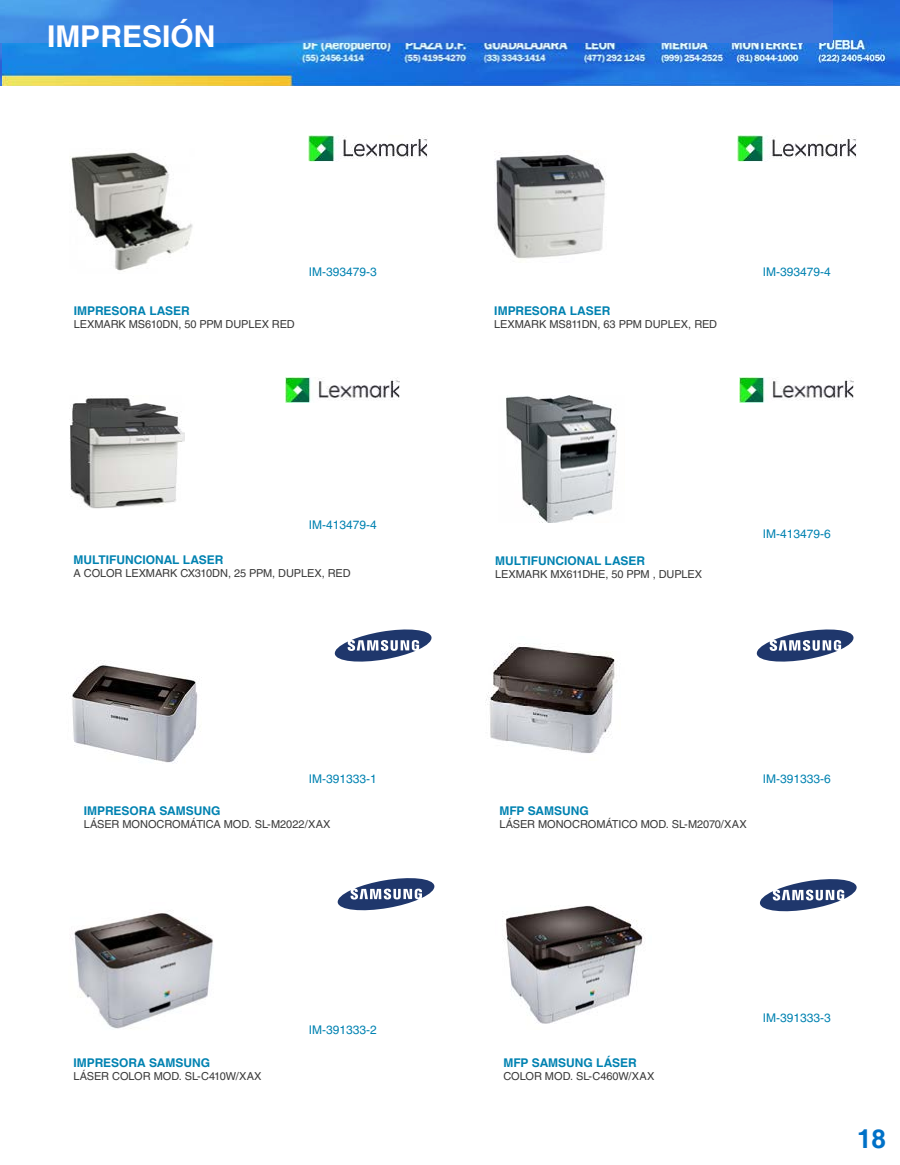
<style>
.page{position:relative;width:900px;height:1165px;background:#fff}
.page>*{position:absolute;margin:0;border:0;box-sizing:border-box;transform-origin:0 0}
.t1{font:700 30px "Helvetica";color:#fff}
.t2{font:700 26px "Helvetica";color:#0071c7}
.t3{font:700 12px "Helvetica";color:#0082b1}
.t4{font:12px "Helvetica CE";color:#0082b1}
.t5{font:11px "Helvetica";letter-spacing:-.01em;color:#3a3a3a}
</style>
<div class="page">
<img style="left:2px;top:0;width:898px;height:85px">
<img style="left:0;top:43px;width:2px;height:42px">
<img style="left:0;top:0;width:833px;height:43px">
<img style="left:309px;top:135px;width:119px;height:27px">
<img style="left:739px;top:377px;width:114px;height:26px">
<img style="left:737px;top:135px;width:119px;height:27px">
<img style="left:286px;top:377px;width:114px;height:26px">
<img style="left:69px;top:152px;width:124px;height:120px">
<img style="left:494px;top:151px;width:111px;height:108px">
<img style="left:69px;top:395px;width:115px;height:114px">
<img style="left:506px;top:396px;width:112px;height:126px">
<svg style="left:334px;top:629px;width:98px;height:33px"></svg>
<svg style="left:756px;top:629px;width:98px;height:33px"></svg>
<img style="left:72px;top:663px;width:126px;height:101px">
<img style="left:485px;top:643px;width:132px;height:110px">
<img style="left:72px;top:910px;width:141px;height:119px">
<svg style="left:337px;top:878px;width:98px;height:33px"></svg>
<img style="left:504px;top:905px;width:140px;height:119px">
<svg style="left:760px;top:879px;width:97px;height:33px"></svg>
<h1 class="t1" style="left:47px;top:18px;width:170px">IMPRESIÓN</h1>
<p class="t3" style="left:74px;top:303px;width:118px">IMPRESORA LASER</p>
<p class="t5" style="left:74px;top:318px;width:223px">LEXMARK MS610DN, 50 PPM DUPLEX RED</p>
<p class="t4" style="left:309px;top:265px;width:70px">IM-393479-3</p>
<p class="t4" style="left:763px;top:265px;width:70px">IM-393479-4</p>
<p class="t3" style="left:494px;top:303px;width:118px">IMPRESORA LASER</p>
<p class="t5" style="left:494px;top:318px;width:224px">LEXMARK MS811DN, 63 PPM DUPLEX, RED</p>
<p class="t4" style="left:309px;top:517px;width:70px">IM-413479-4</p>
<p class="t4" style="left:763px;top:527px;width:70px">IM-413479-6</p>
<p class="t3" style="left:74px;top:553px;width:151px">MULTIFUNCIONAL LASER</p>
<p class="t5" style="left:74px;top:567px;width:279px">A COLOR LEXMARK CX310DN, 25 PPM, DUPLEX, RED</p>
<p class="t3" style="left:495px;top:553px;width:151px">MULTIFUNCIONAL LASER</p>
<p class="t5" style="left:495px;top:568px;width:208px">LEXMARK MX611DHE, 50 PPM , DUPLEX</p>
<p class="t4" style="left:309px;top:772px;width:70px">IM-391333-1</p>
<p class="t4" style="left:763px;top:772px;width:70px">IM-391333-6</p>
<p class="t3" style="left:84px;top:804px;width:138px">IMPRESORA SAMSUNG</p>
<p class="t5" style="left:84px;top:818px;width:248px">LÁSER MONOCROMÁTICA MOD. SL-M2022/XAX</p>
<p class="t3" style="left:499px;top:804px;width:91px">MFP SAMSUNG</p>
<p class="t5" style="left:499px;top:818px;width:249px">LÁSER MONOCROMÁTICO MOD. SL-M2070/XAX</p>
<p class="t4" style="left:763px;top:1011px;width:70px">IM-391333-3</p>
<p class="t4" style="left:309px;top:1023px;width:70px">IM-391333-2</p>
<p class="t3" style="left:73px;top:1055px;width:138px">IMPRESORA SAMSUNG</p>
<p class="t5" style="left:73px;top:1070px;width:190px">LÁSER COLOR MOD. SL-C410W/XAX</p>
<p class="t3" style="left:503px;top:1055px;width:135px">MFP SAMSUNG LÁSER</p>
<p class="t5" style="left:503px;top:1070px;width:153px">COLOR MOD. SL-C460W/XAX</p>
<h2 class="t2" style="left:857px;top:1123px;width:30px">18</h2>
</div>
